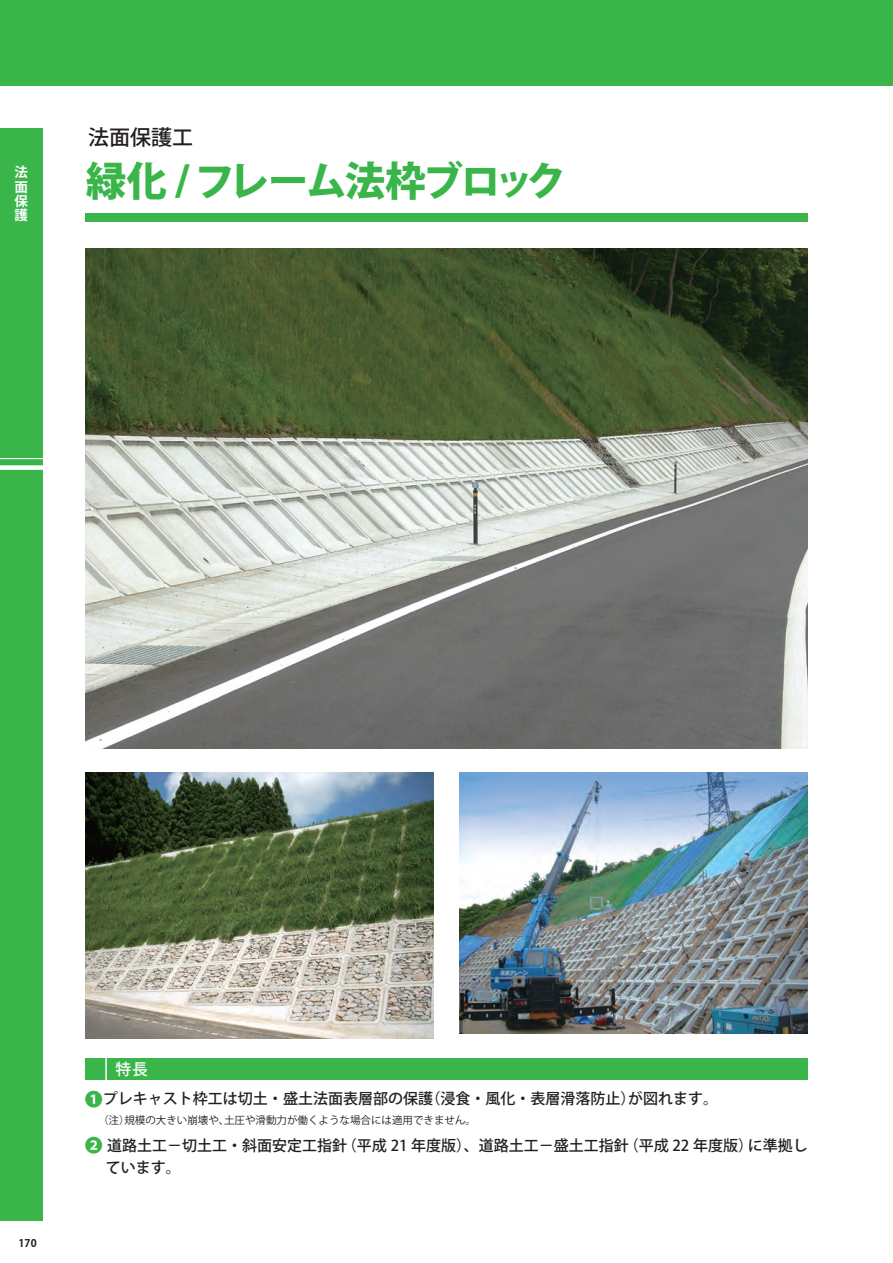
<style>
.page{position:relative;width:893px;height:1263px;background:#fff}
.page>*{position:absolute;margin:0;border:0;box-sizing:border-box;transform-origin:0 0}
.t1{font:800 40.5px "Koz Go Pr 6 N";letter-spacing:-.06em;color:#3ab54a}
.t2{font:500 21px "Koz Go Pr 6 N";color:#231f20}
.t3{font:500 15.75px "Koz Go Pr 6 N";color:#fff}
.t4{font:500 15px/22.5px "Koz Go Pro";color:#231f20}
.t5{font:700 13.5px/14.2px "Koz Go Pr 6 N";color:#fff;text-align:justify}
.t6{font:10.5px "Koz Go Pro";color:#231f20}
.t7{font:700 10.5px "Koz Go Pr 6 N";color:#231f20}
.s1{font-size:18px;color:#3ab54a}
.s2{font-weight:500;font-size:15px}
</style>
<div class="page">
<div style="left:85px;top:213px;width:723px;height:9px;background:#3ab54a"></div>
<div style="left:0;top:0;width:893px;height:85px;background:#3ab54a"></div>
<div style="left:0;top:128px;width:43px;height:1092px;background:#3ab54a"></div>
<div style="left:0;top:465px;width:54px;height:5px;background:#fff"></div>
<hr style="left:0;top:458px;width:54px;height:1px;background:#fff">
<img style="left:85px;top:249px;width:723px;height:499px">
<div style="left:85px;top:1058px;width:723px;height:21px;background:#3ab54a"></div>
<hr style="left:105px;top:1054px;width:2px;height:30px;background:#fff">
<img style="left:85px;top:773px;width:349px;height:266px">
<img style="left:459px;top:772px;width:349px;height:262px">
<p class="t5" style="left:15px;top:166px;width:15px">法面保護</p>
<h2 class="t2" style="left:88px;top:126px;width:107px">法面保護工</h2>
<h1 class="t1" style="left:86px;top:158px;width:482px">緑化 / フレーム法枠ブロック</h1>
<p class="t7" style="left:18px;top:1237px;width:20px">170</p>
<p class="t3" style="left:116px;top:1061px;width:34px">特長</p>
<p class="t4" style="left:85px;top:1088px;width:634px"><span class="s1">❶</span>プレキャスト枠工は切土・盛土法面表層部の保護（浸食・風化・表層滑落防止）が図れます。</p>
<p class="t6" style="left:85px;top:1113px;width:393px"><span class="s2">　</span> （注）規模の大きい崩壊や、土圧や滑動力が働くような場合には適用できません。</p>
<p class="t4" style="left:106px;top:1135px;width:703px;text-indent:-21px"><span class="s1">❷</span> 道路土工－切土工・斜面安定工指針（平成 21 年度版）、道路土工－盛土工指針（平成 22 年度版）に準拠しています。</p>
</div>
